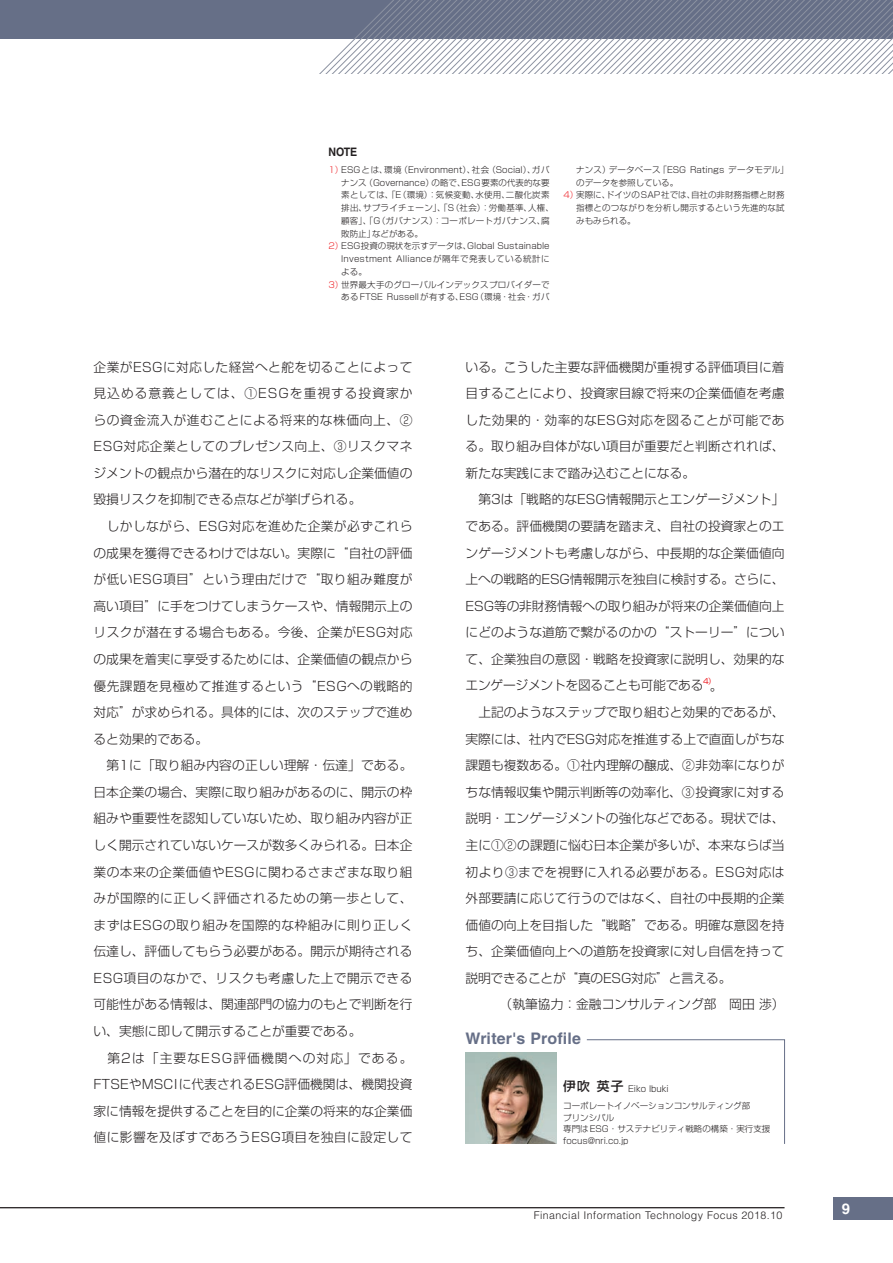
<style>
.page{position:relative;width:893px;height:1263px;background:#fff}
.page>*{position:absolute;margin:0;border:0;box-sizing:border-box;transform-origin:0 0}
.t1{font:700 15.9px "Helvetica LT Std";letter-spacing:.005em;color:#666f87}
.t2{font:700 14.85px "Helvetica LT Std";color:#fff}
.t3{font:300 12.75px/26.5px "Shin Go Pro";color:#231f20}
.t4{font:700 11.7px "Helvetica LT Std";color:#231f20;scale:.91 1}
.t5{font:300 10.65px "Helvetica LT Std";letter-spacing:.04em;color:#231f20}
.t6{font:300 8.55px/11.7px "Shin Go Pro";color:#231f20}
.t7{font:300 8.55px "Shin Go Pro";letter-spacing:.02em;color:#231f20}
.t8{font:300 8.55px "Shin Go Pro";letter-spacing:.025em;color:#231f20}
.t9{font:300 8.55px "Shin Go Pro";letter-spacing:.03em;color:#231f20}
.t10{font:300 8.55px "Shin Go Pro";letter-spacing:.035em;color:#231f20}
.t11{font:7.5px "Shin Go Pro";color:#ee1d23}
.s1{color:#ee1d23}
.s2{font-weight:500;font-size:12.75px}
</style>
<div class="page">
<div style="left:0;top:0;width:893px;height:38px;background:#666f87"></div>
<svg style="left:282px;top:0;width:611px;height:74px"></svg>
<svg style="left:586px;top:1039px;width:199px;height:105px"></svg>
<hr style="left:0;top:1207px;width:784px;height:1px;background:#231f20">
<img style="left:466px;top:1053px;width:91px;height:91px">
<div style="left:833px;top:1197px;width:60px;height:23px;background:#666f87"></div>
<p class="t4" style="left:328px;top:145px;width:33px">NOTE</p>
<p class="t6" style="left:328px;top:163px;width:223px"><span class="s1">1）</span>ESGとは、環境（Environment）、社会（Social）、ガバ</p>
<p class="t6" style="left:341px;top:175px;width:210px">ナンス（Governance）の略で、ESG要素の代表的な要</p>
<p class="t10" style="left:341px;top:188px;width:210px">素としては、「E（環境）：気候変動、水使用、二酸化炭素</p>
<p class="t9" style="left:341px;top:201px;width:214px">排出、サプライチェーン」、「S（社会）：労働基準、人権、</p>
<p class="t8" style="left:341px;top:214px;width:210px">顧客」、「G（ガバナンス）：コーポレートガバナンス、腐</p>
<p class="t6" style="left:341px;top:226px;width:83px">敗防止」などがある。</p>
<p class="t6" style="left:328px;top:239px;width:223px"><span class="s1">2）</span>ESG投資の現状を示すデータは、Global Sustainable</p>
<p class="t7" style="left:341px;top:252px;width:210px">Investment Allianceが隔年で発表している統計に</p>
<p class="t6" style="left:341px;top:265px;width:27px">よる。</p>
<p class="t7" style="left:328px;top:277px;width:223px"><span class="s1">3）</span>世界最大手のグローバルインデックスプロバイダーで</p>
<p class="t6" style="left:341px;top:290px;width:210px">あるFTSE Russellが有する、ESG（環境・社会・ガバ</p>
<p class="t8" style="left:576px;top:163px;width:214px">ナンス）データベース「ESG Ratings データモデル」</p>
<p class="t6" style="left:576px;top:175px;width:104px">のデータを参照している。</p>
<p class="t6" style="left:563px;top:188px;width:223px"><span class="s1">4）</span>実際に、ドイツのSAP社では、自社の非財務指標と財務</p>
<p class="t7" style="left:576px;top:201px;width:210px">指標とのつながりを分析し開示するという先進的な試</p>
<p class="t6" style="left:576px;top:214px;width:61px">みもみられる。</p>
<p class="t3" style="left:94px;top:352px;width:320px">企業がESGに対応した経営へと舵を切ることによって見込める意義としては、①ESGを重視する投資家からの資金流入が進むことによる将来的な株価向上、②<br>ESG対応企業としてのプレゼンス向上、③リスクマネジメントの観点から潜在的なリスクに対応し企業価値の毀損リスクを抑制できる点などが挙げられる。<br>　しかしながら、ESG対応を進めた企業が必ずこれらの成果を獲得できるわけではない。実際に“自社の評価が低いESG項目”という理由だけで“取り組み難度が高い項目”に手をつけてしまうケースや、情報開示上のリスクが潜在する場合もある。今後、企業がESG対応の成果を着実に享受するためには、企業価値の観点から優先課題を見極めて推進するという“ESGへの戦略的対応”が求められる。具体的には、次のステップで進めると効果的である。<br>　第1に「取り組み内容の正しい理解・伝達」である。日本企業の場合、実際に取り組みがあるのに、開示の枠組みや重要性を認知していないため、取り組み内容が正しく開示されていないケースが数多くみられる。日本企業の本来の企業価値やESGに関わるさまざまな取り組みが国際的に正しく評価されるための第一歩として、まずはESGの取り組みを国際的な枠組みに則り正しく伝達し、評価してもらう必要がある。開示が期待される<br>ESG項目のなかで、リスクも考慮した上で開示できる可能性がある情報は、関連部門の協力のもとで判断を行い、実態に即して開示することが重要である。<br>　第2は「主要なESG評価機関への対応」である。<br>FTSEやMSCIに代表されるESG評価機関は、機関投資家に情報を提供することを目的に企業の将来的な企業価値に影響を及ぼすであろうESG項目を独自に設定して</p>
<p class="t3" style="left:466px;top:352px;width:321px">いる。こうした主要な評価機関が重視する評価項目に着目することにより、投資家目線で将来の企業価値を考慮した効果的・効率的なESG対応を図ることが可能である。取り組み自体がない項目が重要だと判断されれば、新たな実践にまで踏み込むことになる。<br>　第3は「戦略的なESG情報開示とエンゲージメント」である。評価機関の要請を踏まえ、自社の投資家とのエンゲージメントも考慮しながら、中長期的な企業価値向上への戦略的ESG情報開示を独自に検討する。さらに、<br>ESG等の非財務情報への取り組みが将来の企業価値向上にどのような道筋で繋がるのかの“ストーリー”について、企業独自の意図・戦略を投資家に説明し、効果的なエンゲージメントを図ることも可能である</p>
<p class="t11" style="left:703px;top:675px;width:14px">4）</p>
<p class="t3" style="left:466px;top:671px;width:321px;text-indent:244px">。<br>　上記のようなステップで取り組むと効果的であるが、実際には、社内でESG対応を推進する上で直面しがちな課題も複数ある。①社内理解の醸成、②非効率になりがちな情報収集や開示判断等の効率化、③投資家に対する説明・エンゲージメントの強化などである。現状では、主に①②の課題に悩む日本企業が多いが、本来ならば当初より③までを視野に入れる必要がある。ESG対応は外部要請に応じて行うのではなく、自社の中長期的企業価値の向上を目指した“戦略”である。明確な意図を持ち、企業価値向上への道筋を投資家に対し自信を持って説明できることが“真のESG対応”と言える。</p>
<p class="t3" style="left:500px;top:990px;width:286px">（執筆協力：金融コンサルティング部　岡田渉）</p>
<p class="t1" style="left:466px;top:1029px;width:117px">Writer's Profile</p>
<p class="t6" style="left:563px;top:1080px;width:189px;line-height:16.5px"><span class="s2">伊吹 英子</span> Eiko Ibuki<br>コーポレートイノベーションコンサルティング部</p>
<p class="t6" style="left:563px;top:1110px;width:209px">プリンシパル<br>専門はESG・サステナビリティ戦略の構築・実行支援focus@nri.co.jp</p>
<p class="t5" style="left:534px;top:1209px;width:250px">Financial Information Technology Focus 2018.10</p>
<p class="t2" style="left:842px;top:1199px;width:10px">9</p>
</div>
